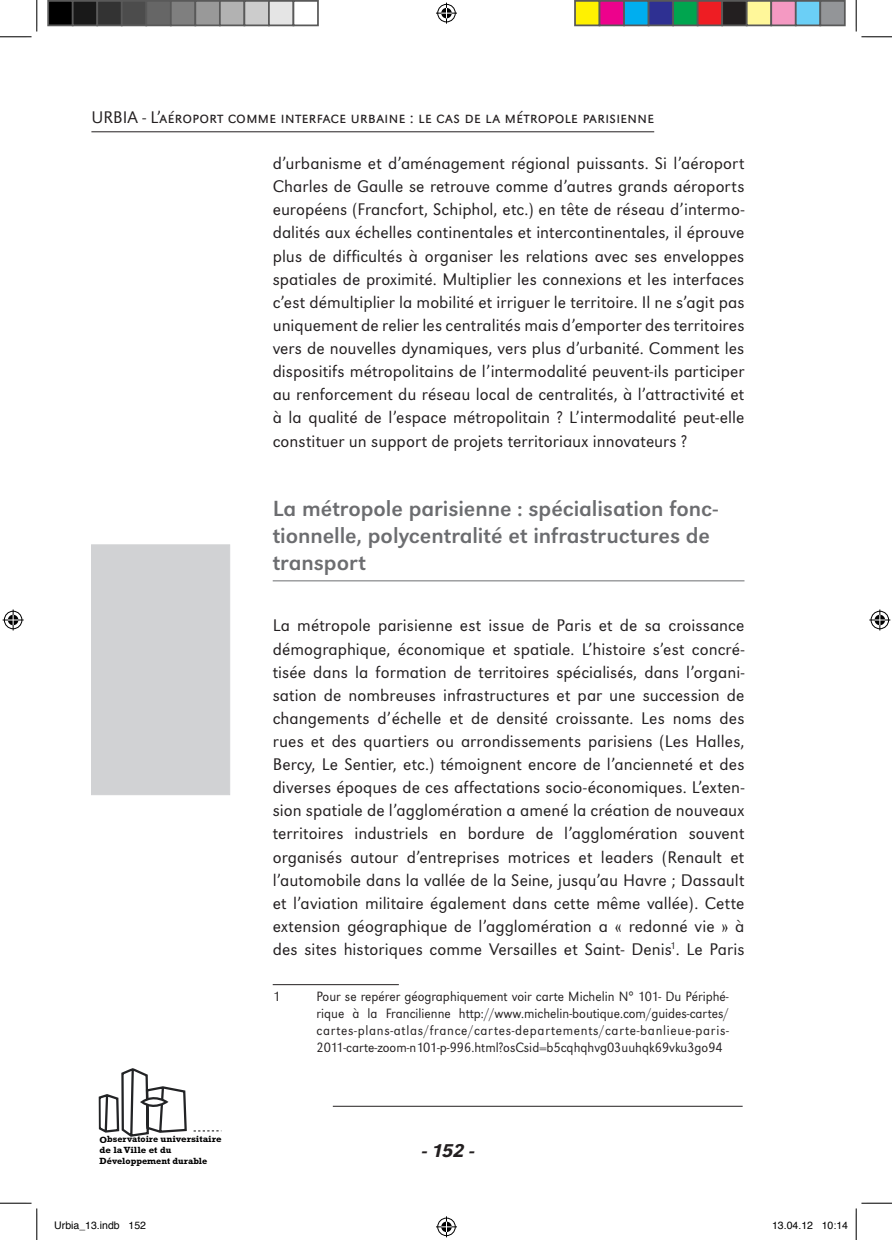
<style>
.page{position:relative;width:893px;height:1240px;background:#fff}
.page>*{position:absolute;margin:0;border:0;box-sizing:border-box;transform-origin:0 0}
.t1{font:22.75px/27.3px "URW Grotesk T";letter-spacing:-.005em;color:#6c6d70}
.t2{font:italic 500 19.25px "URW Grotesk T";color:#231f20}
.t3{font:300 17.5px/23.1px "URW Grotesk T";letter-spacing:.005em;color:#231f20;text-align:justify}
.t4{font:300 17.5px "URW Grotesk SCT";color:#231f20}
.t5{font:300 14px/16.8px "URW Grotesk T";color:#231f20;text-align:justify;scale:.95 1}
.t6{font:300 14px "URW Grotesk T";color:#231f20}
.t7{font:10.5px "Helvetica";color:#000}
.t8{font:700 9.1px/10.8px "Rockwell";letter-spacing:-.005em;color:#000}
</style>
<div class="page">
<hr style="left:91px;top:131px;width:563px;height:1px;background:#231f20">
<hr style="left:332px;top:1105px;width:410px;height:1px;background:#231f20">
<svg style="left:98px;top:1068px;width:124px;height:69px"></svg>
<div style="left:91px;top:544px;width:139px;height:251px;background:#d1d2d4"></div>
<hr style="left:272px;top:580px;width:472px;height:1px;background:#6c6d70">
<hr style="left:272px;top:984px;width:126px;height:1px;background:#231f20">
<hr style="left:0;top:36px;width:32px;height:1px;background:#000">
<hr style="left:861px;top:36px;width:30px;height:1px;background:#000">
<hr style="left:0;top:1202px;width:32px;height:1px;background:#000">
<hr style="left:861px;top:1202px;width:30px;height:1px;background:#000">
<hr style="left:36px;top:0;width:1px;height:32px;background:#000">
<hr style="left:36px;top:1208px;width:1px;height:31px;background:#000">
<hr style="left:855px;top:0;width:1px;height:32px;background:#000">
<hr style="left:855px;top:1208px;width:1px;height:31px;background:#000">
<svg style="left:436px;top:3px;width:21px;height:21px"></svg>
<svg style="left:436px;top:1216px;width:21px;height:21px"></svg>
<svg style="left:3px;top:609px;width:21px;height:21px"></svg>
<svg style="left:869px;top:609px;width:20px;height:21px"></svg>
<div style="left:48px;top:1px;width:25px;height:24px;background:#000"></div>
<div style="left:47px;top:0;width:27px;height:26px;border:2px solid #595959"></div>
<div style="left:73px;top:1px;width:24px;height:24px;background:#191919"></div>
<div style="left:72px;top:0;width:26px;height:26px;border:2px solid #595959"></div>
<div style="left:97px;top:1px;width:25px;height:24px;background:#333"></div>
<div style="left:96px;top:0;width:26px;height:26px;border:2px solid #595959"></div>
<div style="left:122px;top:1px;width:24px;height:24px;background:#4c4c4c"></div>
<div style="left:121px;top:0;width:26px;height:26px;border:2px solid #595959"></div>
<div style="left:146px;top:1px;width:25px;height:24px;background:#666"></div>
<div style="left:145px;top:0;width:27px;height:26px;border:2px solid #595959"></div>
<div style="left:171px;top:1px;width:24px;height:24px;background:#7f7f7f"></div>
<div style="left:170px;top:0;width:26px;height:26px;border:2px solid #595959"></div>
<div style="left:195px;top:1px;width:25px;height:24px;background:#999"></div>
<div style="left:194px;top:0;width:26px;height:26px;border:2px solid #595959"></div>
<div style="left:220px;top:1px;width:24px;height:24px;background:#b2b2b2"></div>
<div style="left:219px;top:0;width:26px;height:26px;border:2px solid #595959"></div>
<div style="left:244px;top:1px;width:25px;height:24px;background:#ccc"></div>
<div style="left:243px;top:0;width:27px;height:26px;border:2px solid #595959"></div>
<div style="left:269px;top:1px;width:24px;height:24px;background:#e5e5e5"></div>
<div style="left:268px;top:0;width:26px;height:26px;border:2px solid #595959"></div>
<div style="left:292px;top:0;width:26px;height:26px;border:2px solid #595959"></div>
<div style="left:574px;top:1px;width:25px;height:24px;background:#fff101"></div>
<div style="left:574px;top:0;width:26px;height:26px;border:2px solid #595959"></div>
<div style="left:599px;top:1px;width:24px;height:24px;background:#ed028c"></div>
<div style="left:598px;top:0;width:26px;height:26px;border:2px solid #595959"></div>
<div style="left:623px;top:1px;width:25px;height:24px;background:#00aeef"></div>
<div style="left:623px;top:0;width:26px;height:26px;border:2px solid #595959"></div>
<div style="left:648px;top:1px;width:24px;height:24px;background:#2e3092"></div>
<div style="left:647px;top:0;width:26px;height:26px;border:2px solid #595959"></div>
<div style="left:672px;top:1px;width:25px;height:24px;background:#00a54f"></div>
<div style="left:672px;top:0;width:26px;height:26px;border:2px solid #595959"></div>
<div style="left:697px;top:1px;width:24px;height:24px;background:#ee1d23"></div>
<div style="left:696px;top:0;width:26px;height:26px;border:2px solid #595959"></div>
<div style="left:721px;top:1px;width:25px;height:24px;background:#231f20"></div>
<div style="left:721px;top:0;width:26px;height:26px;border:2px solid #595959"></div>
<div style="left:746px;top:1px;width:24px;height:24px;background:#fff79a"></div>
<div style="left:745px;top:0;width:26px;height:26px;border:2px solid #595959"></div>
<div style="left:770px;top:1px;width:25px;height:24px;background:#f499c2"></div>
<div style="left:770px;top:0;width:26px;height:26px;border:2px solid #595959"></div>
<div style="left:795px;top:1px;width:24px;height:24px;background:#6bcff6"></div>
<div style="left:794px;top:0;width:26px;height:26px;border:2px solid #595959"></div>
<div style="left:819px;top:1px;width:25px;height:24px;background:#939598"></div>
<div style="left:819px;top:0;width:26px;height:26px;border:2px solid #595959"></div>
<p class="t4" style="left:91px;top:107px;width:564px">URBIA - L’aéroport comme interface urbaine : le cas de la métropole parisienne</p>
<p class="t3" style="left:272px;top:151px;width:473px">d’urbanisme et d’aménagement régional puissants. Si l’aéroport Charles de Gaulle se retrouve comme d’autres grands aéroports européens (Francfort, Schiphol, etc.) en tête de réseau d’intermo&shy;dalités aux échelles continentales et intercontinentales, il éprouve plus de difficultés à organiser les relations avec ses enveloppes spatiales de proximité. Multiplier les connexions et les interfaces c’est démultiplier la mobilité et irriguer le territoire. Il ne s’agit pas uniquement de relier les centralités mais d’emporter des territoires vers de nouvelles dynamiques, vers plus d’urbanité. Comment les dispositifs métropolitains de l’intermodalité peuvent-ils participer au renforcement du réseau local de centralités, à l’attractivité et à la qualité de l’espace métropolitain ? L’intermodalité peut-elle constituer un support de projets territoriaux innovateurs ?</p>
<h1 class="t1" style="left:272px;top:494px;width:446px">La métropole parisienne : spécialisation fonc&shy;tionnelle, polycentralité et infrastructures de transport</h1>
<p class="t3" style="left:272px;top:613px;width:473px">La métropole parisienne est issue de Paris et de sa croissance démographique, économique et spatiale. L’histoire s’est concré&shy;tisée dans la formation de territoires spécialisés, dans l’organi&shy;sation de nombreuses infrastructures et par une succession de changements d’échelle et de densité croissante. Les noms des rues et des quartiers ou arrondissements parisiens (Les Halles, Bercy, Le Sentier, etc.) témoignent encore de l’ancienneté et des diverses époques de ces affectations socio-économiques. L’exten&shy;sion spatiale de l’agglomération a amené la création de nouveaux territoires industriels en bordure de l’agglomération souvent organisés autour d’entreprises motrices et leaders (Renault et l’automobile dans la vallée de la Seine, jusqu’au Havre ; Dassault et l’aviation militaire également dans cette même vallée). Cette extension géographique de l’agglomération a « redonné vie » à des sites historiques comme Versailles et Saint- Denis<sup>1</sup>. Le Paris</p>
<p class="t6" style="left:272px;top:988px;width:9px">1</p>
<p class="t5" style="left:316px;top:988px;width:435px">Pour se repérer géographiquement voir carte Michelin N° 101- Du Périphé&shy;rique à la Francilienne http://www.michelin-boutique.com/guides-cartes/ cartes-plans-atlas/france/cartes-departements/carte-banlieue-paris-2011-carte-zoom-n101-p-996.html?osCsid=b5cqhqhvg03uuhqk69vku3go94</p>
<p class="t8" style="left:99px;top:1133px;width:124px">Observatoire universitaire de la Ville et du<br>Développement durable</p>
<p class="t2" style="left:422px;top:1139px;width:53px">- 152 -</p>
<p class="t7" style="left:54px;top:1221px;width:93px">Urbia_13.indb 152</p>
<p class="t7" style="left:771px;top:1221px;width:77px">13.04.12 10:14</p>
</div>
